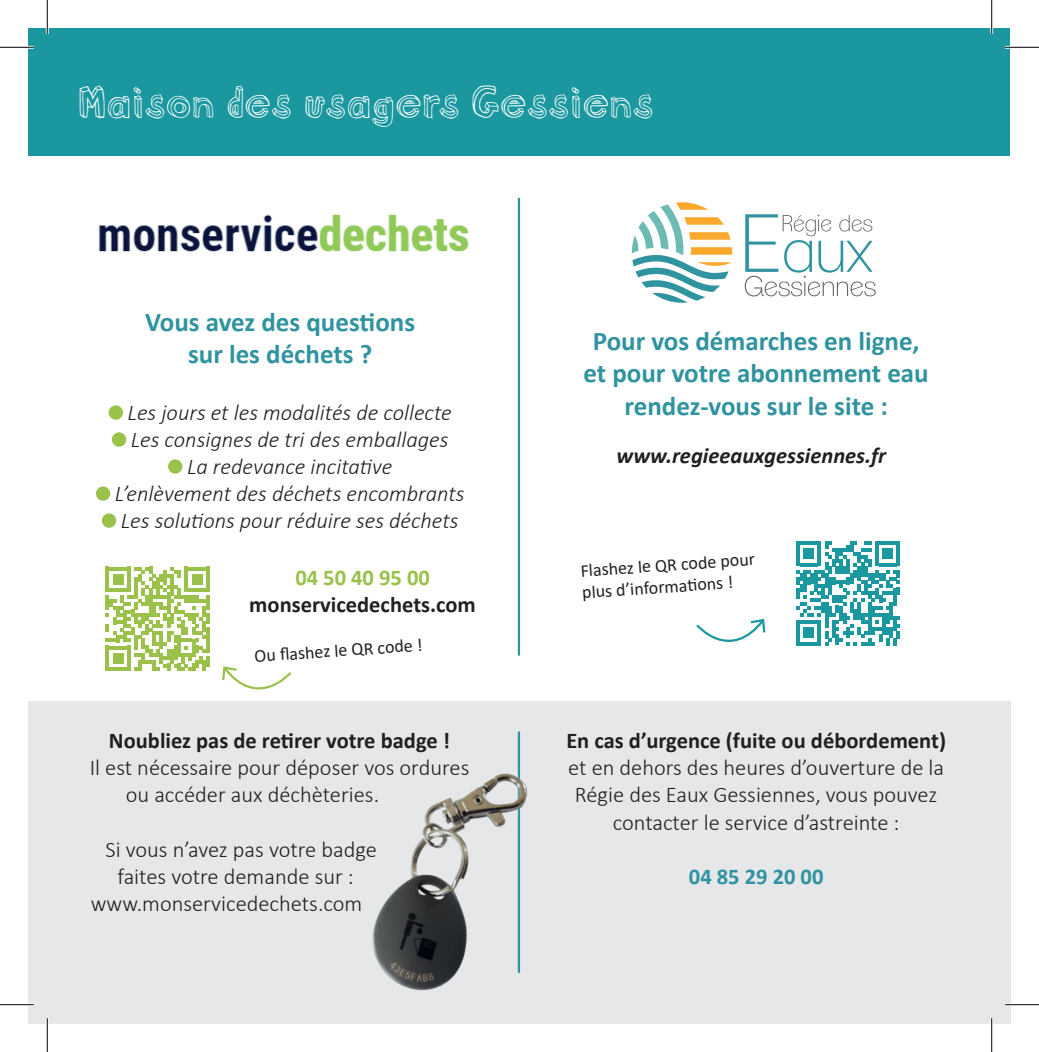
<style>
.page{position:relative;width:1039px;height:1052px;background:#fff}
.page>*{position:absolute;margin:0;border:0;box-sizing:border-box;transform-origin:0 0}
.t1{font:42.75px "Blockhead OT";color:#fff}
.t2{font:700 27px/32.4px "Calibri";color:#3093a0;text-align:center}
.t3{font:300 22.5px/27px "Calibri";color:#231f20}
.t4{font:italic 300 22.5px/27px "Calibri";color:#231f20;text-align:center}
.t5{font:700 22.5px "Calibri";color:#231f20}
.t6{font:italic 700 22.5px "Calibri";color:#231f20}
.t7{font:700 22.5px "Calibri";color:#3093a0}
.t8{font:700 22.5px "Calibri";color:#9ac14a}
.t9{font:18px/21.6px "Calibri";color:#231f20}
</style>
<div class="page">
<div style="left:28px;top:701px;width:982px;height:322px;background:#e6e7e9"></div>
<svg style="left:744px;top:214px;width:131px;height:82px"></svg>
<svg style="left:631px;top:202px;width:101px;height:101px"></svg>
<div style="left:109px;top:405px;width:14px;height:14px;background:#9ac14a;border-radius:50%"></div>
<div style="left:112px;top:432px;width:14px;height:14px;background:#9ac14a;border-radius:50%"></div>
<div style="left:168px;top:459px;width:14px;height:14px;background:#9ac14a;border-radius:50%"></div>
<div style="left:96px;top:486px;width:14px;height:14px;background:#9ac14a;border-radius:50%"></div>
<div style="left:102px;top:513px;width:14px;height:14px;background:#9ac14a;border-radius:50%"></div>
<img style="left:99px;top:214px;width:370px;height:38px">
<hr style="left:518px;top:198px;width:2px;height:457px;background:#3093a0">
<img style="left:372px;top:731px;width:156px;height:260px">
<div style="left:28px;top:28px;width:981px;height:128px;background:#1a979f"></div>
<svg style="left:796px;top:541px;width:104px;height:104px"></svg>
<svg style="left:106px;top:566px;width:104px;height:104px"></svg>
<hr style="left:206px;top:581px;width:4px;height:10px;background:#9ac14a">
<hr style="left:206px;top:595px;width:4px;height:14px;background:#9ac14a">
<hr style="left:206px;top:613px;width:4px;height:11px;background:#9ac14a">
<hr style="left:206px;top:627px;width:4px;height:25px;background:#9ac14a">
<hr style="left:206px;top:656px;width:4px;height:11px;background:#9ac14a">
<svg style="left:222px;top:666px;width:70px;height:24px"></svg>
<svg style="left:696px;top:618px;width:70px;height:24px"></svg>
<hr style="left:0;top:46px;width:34px;height:3px;background:#fff">
<hr style="left:1005px;top:46px;width:33px;height:3px;background:#fff">
<hr style="left:0;top:1003px;width:34px;height:2px;background:#fff">
<hr style="left:1005px;top:1003px;width:33px;height:2px;background:#fff">
<hr style="left:46px;top:0;width:3px;height:34px;background:#fff">
<hr style="left:46px;top:1017px;width:3px;height:34px;background:#fff">
<hr style="left:990px;top:0;width:3px;height:34px;background:#fff">
<hr style="left:990px;top:1017px;width:3px;height:34px;background:#fff">
<hr style="left:0;top:47px;width:34px;height:1px;background:#000">
<hr style="left:1005px;top:47px;width:33px;height:1px;background:#000">
<hr style="left:0;top:1004px;width:34px;height:1px;background:#000">
<hr style="left:1005px;top:1004px;width:33px;height:1px;background:#000">
<hr style="left:47px;top:0;width:1px;height:34px;background:#000">
<hr style="left:47px;top:1017px;width:1px;height:34px;background:#000">
<hr style="left:991px;top:0;width:1px;height:34px;background:#000">
<hr style="left:991px;top:1017px;width:1px;height:34px;background:#000">
<h1 class="t1" style="left:78px;top:79px;width:577px">Maison des usagers Gessiens</h1>
<p class="t2" style="left:145px;top:305px;width:271px">Vous avez des questions sur les déchets ?</p>
<p class="t4" style="left:115px;top:398px;width:351px">Les jours et les modalités de collecte Les consignes de tri des emballages<br>La redevance incitative<br>L’enlèvement des déchets encombrants Les solutions pour réduire ses déchets</p>
<p class="t8" style="left:295px;top:561px;width:136px">04 50 40 95 00</p>
<p class="t5" style="left:249px;top:588px;width:228px">monservicedechets.com</p>
<p class="t9" style="left:254px;top:644px;width:170px;rotate:-4deg">Ou fl ashez le QR code !</p>
<p class="t5" style="left:109px;top:724px;width:343px">Noubliez pas de retirer votre badge !</p>
<p class="t3" style="left:126px;top:754px;width:345px;text-indent:-36px">Il est nécessaire pour déposer vos ordures ou accéder aux déchèteries.</p>
<p class="t3" style="left:106px;top:835px;width:273px">Si vous n’avez pas votre badge</p>
<p class="t3" style="left:117px;top:862px;width:238px">faites votre demande sur :</p>
<p class="t3" style="left:91px;top:889px;width:273px">www.monservicedechets.com</p>
<p class="t2" style="left:583px;top:324px;width:347px">Pour vos démarches en ligne, et pour votre abonnement eau rendez-vous sur le site :</p>
<p class="t6" style="left:616px;top:439px;width:271px">www.regieeauxgessiennes.fr</p>
<p class="t9" style="left:580px;top:559px;width:176px;rotate:-4deg">Flashez le QR code pour plus d’informati ons !</p>
<p class="t5" style="left:566px;top:724px;width:381px">En cas d’urgence (fuite ou débordement)</p>
<p class="t3" style="left:568px;top:754px;width:377px;text-align:center">et en dehors des heures d’ouverture de la<br>Régie des Eaux Gessiennes, vous pouvez contacter le service d’astreinte :</p>
<p class="t7" style="left:689px;top:859px;width:136px">04 85 29 20 00</p>
</div>
